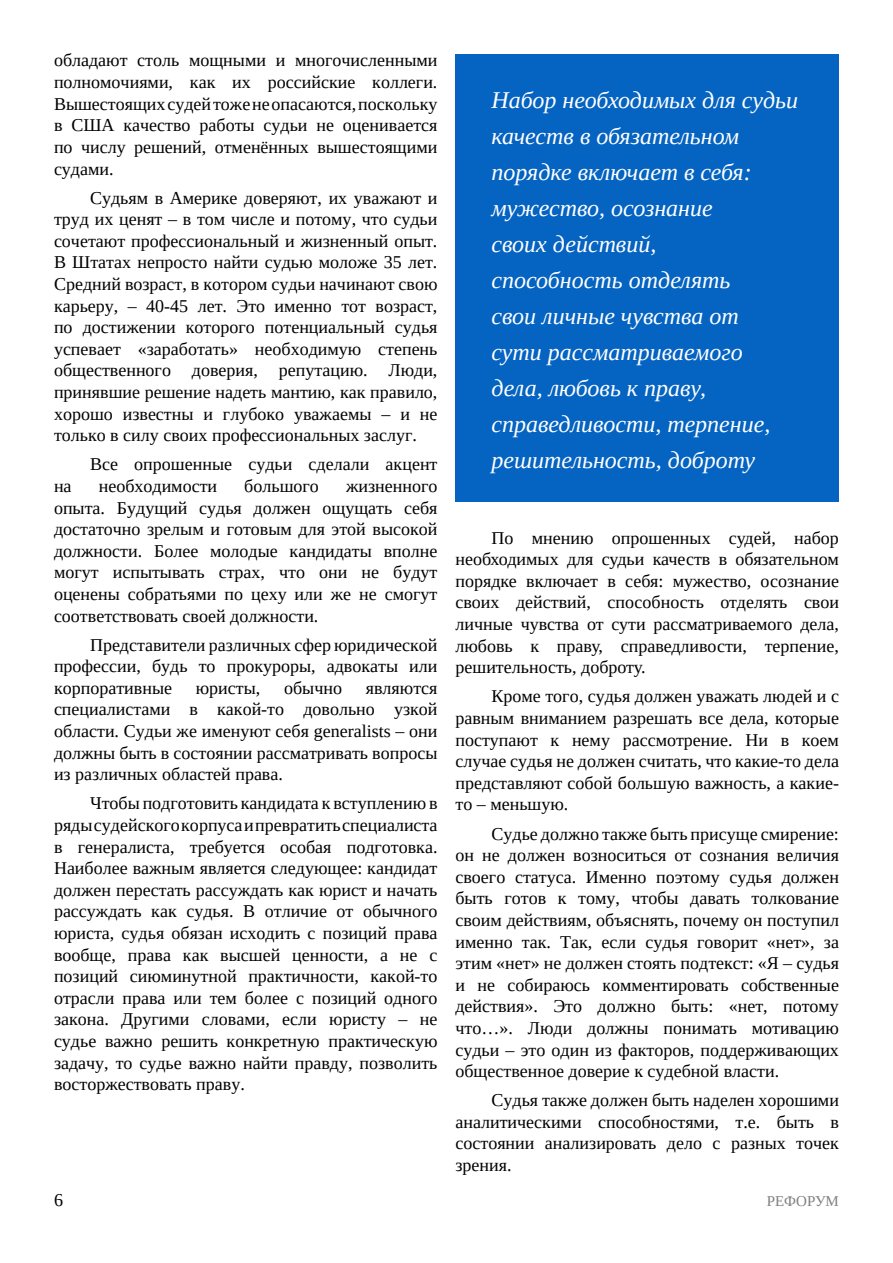
<style>
.page{position:relative;width:893px;height:1263px;background:#fff}
.page>*{position:absolute;margin:0;border:0;box-sizing:border-box;transform-origin:0 0}
.t1{font:italic 24px/36px "Tinos";color:#fff}
.t2{font:18px/21.6px "Tinos";color:#000;text-align:justify}
.t3{font:15px "Tinos";color:#808080}
</style>
<div class="page">
<div style="left:455px;top:54px;width:384px;height:448px;background:#0563c1"></div>
<p class="t2" style="left:54px;top:50px;width:385px">обладают столь мощными и многочисленными полномочиями, как их российские коллеги.<br>Вышестоящих судей тоже не опасаются, поскольку в США качество работы судьи не оценивается по числу решений, отменённых вышестоящими судами.</p>
<p class="t2" style="left:54px;top:187px;width:385px;text-indent:36px">Судьям в Америке доверяют, их уважают и труд их ценят – в том числе и потому, что судьи сочетают профессиональный и жизненный опыт.<br>В Штатах непросто найти судью моложе 35 лет.<br>Средний возраст, в котором судьи начинают свою карьеру, – 40-45 лет. Это именно тот возраст, по достижении которого потенциальный судья успевает «заработать» необходимую степень общественного доверия, репутацию. Люди, принявшие решение надеть мантию, как правило, хорошо известны и глубоко уважаемы – и не только в силу своих профессиональных заслуг.</p>
<p class="t2" style="left:90px;top:453px;width:349px">Все опрошенные судьи сделали акцент</p>
<p class="t2" style="left:54px;top:475px;width:19px">на</p>
<p class="t2" style="left:99px;top:475px;width:120px">необходимости</p>
<p class="t2" style="left:244px;top:475px;width:76px">большого</p>
<p class="t2" style="left:54px;top:475px;width:385px;text-indent:292px">жизненного опыта. Будущий судья должен ощущать себя достаточно зрелым и готовым для этой высокой должности. Более молодые кандидаты вполне могут испытывать страх, что они не будут оценены собратьями по цеху или же не смогут соответствовать своей должности.</p>
<p class="t2" style="left:54px;top:634px;width:385px;text-indent:36px">Представители различных сфер юридической профессии, будь то прокуроры, адвокаты или корпоративные</p>
<p class="t2" style="left:196px;top:677px;width:66px">юристы,</p>
<p class="t2" style="left:284px;top:677px;width:59px">обычно</p>
<p class="t2" style="left:54px;top:677px;width:385px;text-indent:312px">являются специалистами в какой-то довольно узкой области. Судьи же именуют себя generalists – они должны быть в состоянии рассматривать вопросы из различных областей права.</p>
<p class="t2" style="left:54px;top:792px;width:385px;text-indent:36px">Чтобы подготовить кандидата к вступлению в ряды судейского корпуса и превратить специалиста в генералиста, требуется особая подготовка.<br>Наиболее важным является следующее: кандидат должен перестать рассуждать как юрист и начать рассуждать как судья. В отличие от обычного юриста, судья обязан исходить с позиций права вообще, права как высшей ценности, а не с позиций сиюминутной практичности, какой-то отрасли права или тем более с позиций одного закона. Другими словами, если юристу – не судье важно решить конкретную практическую задачу, то судье важно найти правду, позволить восторжествовать праву.</p>
<p class="t1" style="left:491px;top:82px;width:308px">Набор необходимых для судьи качеств в обязательном порядке включает в себя: мужество, осознание<br>своих действий,<br>способность отделять<br>свои личные чувства от<br>сути рассматриваемого дела, любовь к праву, справедливости, терпение, решительность, доброту</p>
<p class="t2" style="left:455px;top:527px;width:385px;text-indent:36px">По мнению опрошенных судей, набор необходимых для судьи качеств в обязательном порядке включает в себя: мужество, осознание своих действий, способность отделять свои личные чувства от сути рассматриваемого дела, любовь к праву, справедливости, терпение, решительность, доброту.</p>
<p class="t2" style="left:455px;top:685px;width:385px;text-indent:36px">Кроме того, судья должен уважать людей и с равным вниманием разрешать все дела, которые поступают к нему рассмотрение. Ни в коем случае судья не должен считать, что какие-то дела представляют собой большую важность, а какие&shy;то – меньшую.</p>
<p class="t2" style="left:455px;top:823px;width:385px;text-indent:36px">Судье должно также быть присуще смирение: он не должен возноситься от сознания величия своего статуса. Именно поэтому судья должен быть готов к тому, чтобы давать толкование своим действиям, объяснять, почему он поступил именно так. Так, если судья говорит «нет», за этим «нет» не должен стоять подтекст: «Я – судья и не собираюсь комментировать собственные действия». Это должно быть: «нет, потому что…». Люди должны понимать мотивацию судьи – это один из факторов, поддерживающих общественное доверие к судебной власти.</p>
<p class="t2" style="left:455px;top:1089px;width:385px;text-indent:36px">Судья также должен быть наделен хорошими аналитическими способностями, т.е. быть в состоянии анализировать дело с разных точек зрения.</p>
<p class="t2" style="left:54px;top:1189px;width:10px">6</p>
<p class="t3" style="left:767px;top:1191px;width:74px">РЕФОРУМ</p>
</div>
